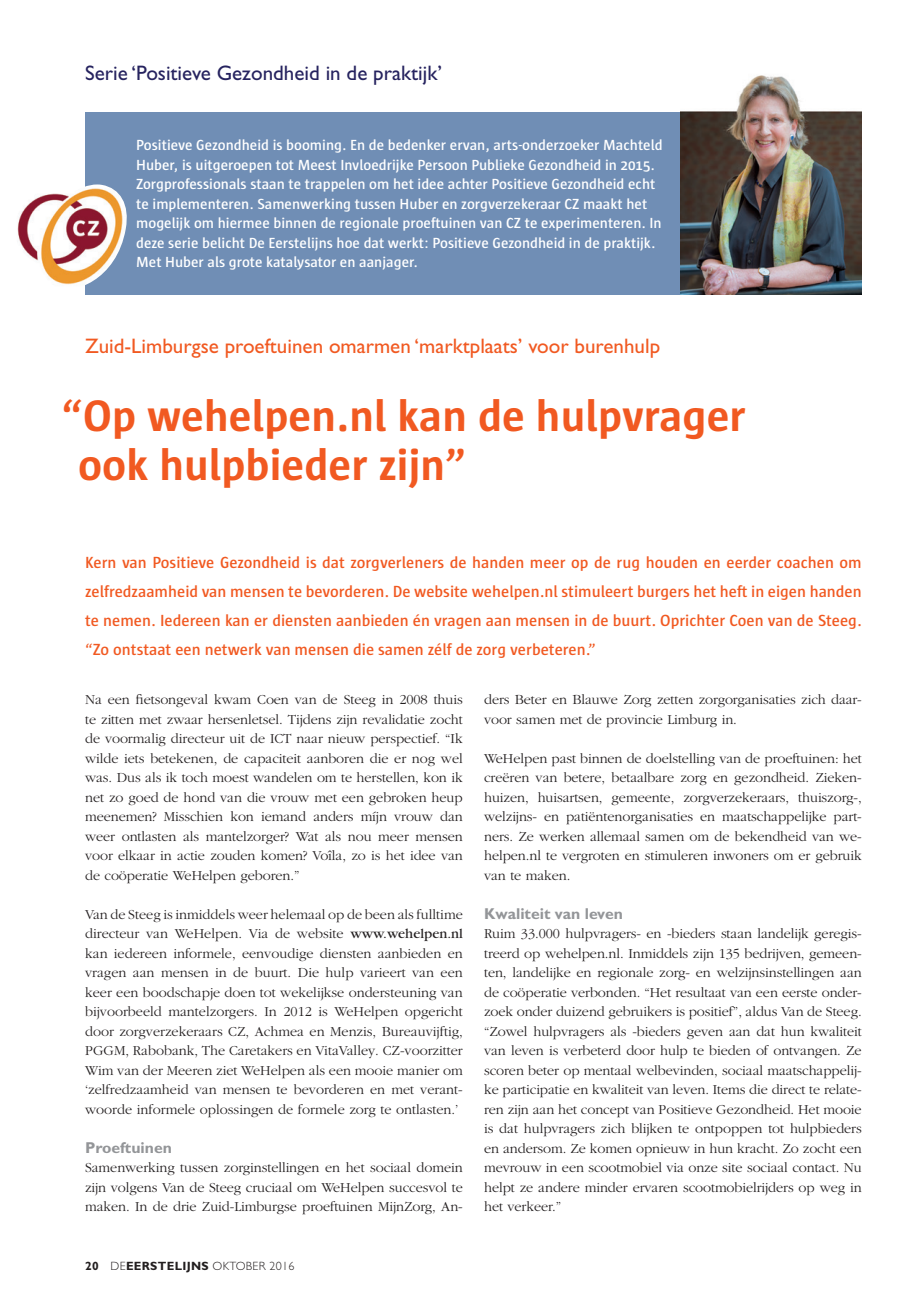
<style>
.page{position:relative;width:915px;height:1306px;background:#fff}
.page>*{position:absolute;margin:0;border:0;box-sizing:border-box;transform-origin:0 0}
.t1{font:700 45px/48.8px "Sun";color:#f15921}
.t2{font:21px "Gill Sans";color:#f15921}
.t3{font:21px "Gill Sans";color:#26235f}
.t4{font:600 16.5px/29.2px "Sun";color:#f15921;text-align:justify}
.t5{font:700 15.75px "Gill Sans";color:#939598}
.t6{font:600 15px/19.5px "Sun";color:#fff}
.t7{font:300 14.25px/19.5px "Garamond";letter-spacing:-.005em;color:#231f20;text-align:justify}
.t8{font:700 12px "Gill Sans";letter-spacing:.025em;color:#231f20}
.s1{font-weight:400}
.s2{font-weight:300}
</style>
<div class="page">
<div style="left:85px;top:112px;width:643px;height:182px;background:#708eb5"></div>
<img style="left:680px;top:75px;width:181px;height:219px">
<img style="left:17px;top:184px;width:110px;height:101px">
<h2 class="t3" style="left:85px;top:61px;width:358px">Serie ‘Positieve Gezondheid in de praktijk’</h2>
<p class="t6" style="left:136px;top:135px;width:528px">Positieve Gezondheid is booming. En de bedenker ervan, arts-onderzoeker Machteld Huber, is uitgeroepen tot Meest Invloedrijke Persoon Publieke Gezondheid in 2015.<br>Zorgprofessionals staan te trappelen om het idee achter Positieve Gezondheid echt te implementeren. Samenwerking tussen Huber en zorgverzekeraar CZ maakt het mogelijk om hiermee binnen de regionale proeftuinen van CZ te experimenteren. In deze serie belicht De Eerstelijns hoe dat werkt: Positieve Gezondheid in de praktijk.<br>Met Huber als grote katalysator en aanjager.</p>
<h2 class="t2" style="left:85px;top:334px;width:576px">Zuid-Limburgse proeftuinen omarmen ‘marktplaats’ voor burenhulp</h2>
<h1 class="t1" style="left:78px;top:392px;width:669px;text-indent:-17px">“Op wehelpen.nl kan de hulpvrager ook hulpbieder zijn”</h1>
<p class="t4" style="left:85px;top:547px;width:777px">Kern van Positieve Gezondheid is dat zorgverleners de handen meer op de rug houden en eerder coachen om zelfredzaamheid van mensen te bevorderen. De website wehelpen.nl stimuleert burgers het heft in eigen handen te nemen. Iedereen kan er diensten aanbieden én vragen aan mensen in de buurt. Oprichter Coen van de Steeg. “Zo ontstaat een netwerk van mensen die samen zélf de zorg verbeteren.”</p>
<p class="t7" style="left:85px;top:690px;width:379px">Na een fietsongeval kwam Coen van de Steeg in 2008 thuis te zitten met zwaar hersenletsel. Tijdens zijn revalidatie zocht de voormalig directeur uit de ICT naar nieuw perspectief. “Ik wilde iets betekenen, de capaciteit aanboren die er nog wel was. Dus als ik toch moest wandelen om te herstellen, kon ik net zo goed de hond van die vrouw met een gebroken heup meenemen? Misschien kon iemand anders míjn vrouw dan weer ontlasten als mantelzorger? Wat als nou meer mensen voor elkaar in actie zouden komen? Voîla, zo is het idee van de coöperatie WeHelpen geboren.”</p>
<p class="t7" style="left:85px;top:904px;width:379px">Van de Steeg is inmiddels weer helemaal op de been als fulltime directeur van WeHelpen. Via de website <span class="s1">www.wehelpen.nl </span>kan iedereen informele, eenvoudige diensten aanbieden en vragen aan mensen in de buurt. Die hulp varieert van een keer een boodschapje doen tot wekelijkse ondersteuning van bijvoorbeeld mantelzorgers. In 2012 is WeHelpen opgericht door zorgverzekeraars CZ, Achmea en Menzis, Bureauvijftig, PGGM, Rabobank, The Caretakers en VitaValley. CZ-voorzitter Wim van der Meeren ziet WeHelpen als een mooie manier om ‘zelfredzaamheid van mensen te bevorderen en met verant&shy;woorde informele oplossingen de formele zorg te ontlasten.’</p>
<p class="t5" style="left:85px;top:1138px;width:88px">Proeftuinen</p>
<p class="t7" style="left:85px;top:1158px;width:379px">Samenwerking tussen zorginstellingen en het sociaal domein zijn volgens Van de Steeg cruciaal om WeHelpen succesvol te maken. In de drie Zuid-Limburgse proeftuinen MijnZorg, An-</p>
<p class="t8" style="left:85px;top:1258px;width:211px">20 <span class="s2">DE</span>EERSTELIJNS <span class="s2">OKTOBER 2016</span></p>
<p class="t7" style="left:484px;top:690px;width:379px">ders Beter en Blauwe Zorg zetten zorgorganisaties zich daar&shy;voor samen met de provincie Limburg in.</p>
<p class="t7" style="left:484px;top:748px;width:379px">WeHelpen past binnen de doelstelling van de proeftuinen: het creëren van betere, betaalbare zorg en gezondheid. Zieken&shy;huizen, huisartsen, gemeente, zorgverzekeraars, thuiszorg-, welzijns- en patiëntenorganisaties en maatschappelijke part&shy;ners. Ze werken allemaal samen om de bekendheid van we&shy;helpen.nl te vergroten en stimuleren inwoners om er gebruik van te maken.</p>
<p class="t5" style="left:484px;top:904px;width:140px">Kwaliteit van leven</p>
<p class="t7" style="left:484px;top:924px;width:379px">Ruim 33.000 hulpvragers- en -bieders staan landelijk geregis&shy;treerd op wehelpen.nl. Inmiddels zijn 135 bedrijven, gemeen&shy;ten, landelijke en regionale zorg- en welzijnsinstellingen aan de coöperatie verbonden. “Het resultaat van een eerste onder&shy;zoek onder duizend gebruikers is positief”, aldus Van de Steeg. “Zowel hulpvragers als -bieders geven aan dat hun kwaliteit van leven is verbeterd door hulp te bieden of ontvangen. Ze scoren beter op mentaal welbevinden, sociaal maatschappelij&shy;ke participatie en kwaliteit van leven. Items die direct te relate&shy;ren zijn aan het concept van Positieve Gezondheid. Het mooie is dat hulpvragers zich blijken te ontpoppen tot hulpbieders en andersom. Ze komen opnieuw in hun kracht. Zo zocht een mevrouw in een scootmobiel via onze site sociaal contact. Nu helpt ze andere minder ervaren scootmobielrijders op weg in het verkeer.”</p>
</div>
